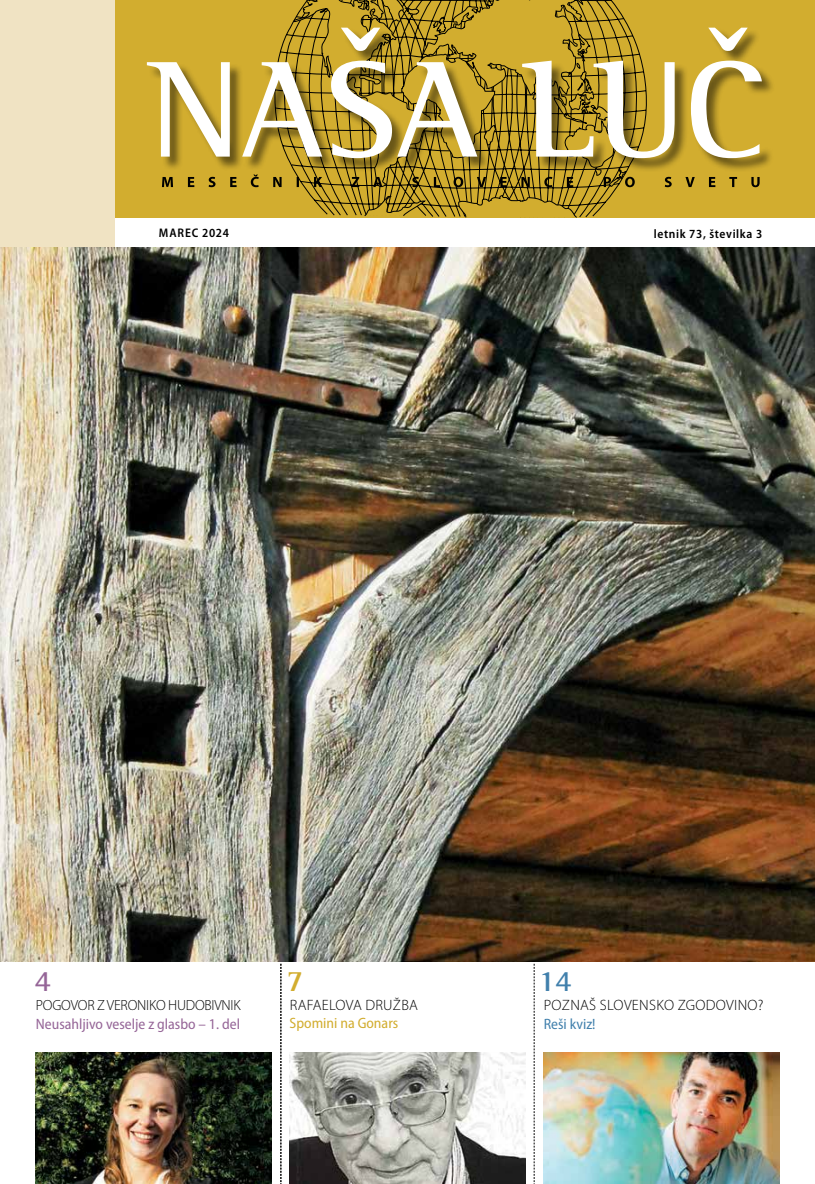
<style>
.page{position:relative;width:815px;height:1184px;background:#fff}
.page>*{position:absolute;margin:0;border:0;box-sizing:border-box;transform-origin:0 0}
.t1{font:700 30px "Rotis SI Semi Serif";color:#4180ac}
.t2{font:700 30px "Rotis SI Semi Serif";color:#956597}
.t3{font:700 30px "Rotis SI Semi Serif";color:#d2ad2f}
.t4{font:300 15px "Myriad Pro";letter-spacing:.02em;color:#000}
.t5{font:semi-condensed 15px "Myriad Pro";color:#956597}
.t6{font:semi-condensed 15px "Myriad Pro";color:#d2ad2f}
.t7{font:semi-condensed 15px "Myriad Pro";color:#4180ac}
.t8{font:300 14.75px "Myriad Pro";letter-spacing:-.015em;color:#000}
.t9{font:600 semi-condensed 12.5px "Myriad Pro";letter-spacing:.05em;color:#000}
</style>
<div class="page">
<div style="left:0;top:0;width:815px;height:217px;background:#d2ad2f"></div>
<svg style="left:274px;top:187px;width:357px;height:30px"></svg>
<svg style="left:364px;top:196px;width:61px;height:20px"></svg>
<svg style="left:458px;top:195px;width:119px;height:23px"></svg>
<svg style="left:162px;top:0;width:598px;height:187px"></svg>
<div style="left:148px;top:28px;width:628px;height:144px;background:#000;opacity:.5"></div>
<svg style="left:147px;top:28px;width:615px;height:130px"></svg>
<div style="left:0;top:0;width:115px;height:248px;background:#f0e3c3"></div>
<img style="left:0;top:248px;width:815px;height:713px">
<svg style="left:281px;top:963px;width:1px;height:220px"></svg>
<svg style="left:534px;top:963px;width:1px;height:220px"></svg>
<img style="left:35px;top:1052px;width:237px;height:131px">
<img style="left:543px;top:1052px;width:237px;height:131px">
<img style="left:289px;top:1052px;width:237px;height:131px">
<p class="t9" style="left:159px;top:226px;width:71px">MAREC 2024</p>
<p class="t9" style="left:654px;top:226px;width:110px">letnik 73, številka 3</p>
<h1 class="t2" style="left:34px;top:963px;width:18px">4</h1>
<p class="t8" style="left:36px;top:996px;width:206px">POGOVOR Z VERONIKO HUDOBIVNIK</p>
<p class="t5" style="left:36px;top:1015px;width:206px">Neusahljivo veselje z glasbo – 1. del</p>
<h1 class="t3" style="left:287px;top:962px;width:18px">7</h1>
<p class="t4" style="left:290px;top:995px;width:130px">RAFAELOVA DRUŽBA</p>
<p class="t6" style="left:290px;top:1015px;width:110px">Spomini na Gonars</p>
<h1 class="t1" style="left:539px;top:963px;width:35px">14</h1>
<p class="t4" style="left:544px;top:995px;width:221px">POZNAŠ SLOVENSKO ZGODOVINO?</p>
<p class="t7" style="left:544px;top:1015px;width:53px">Reši kviz!</p>
</div>
